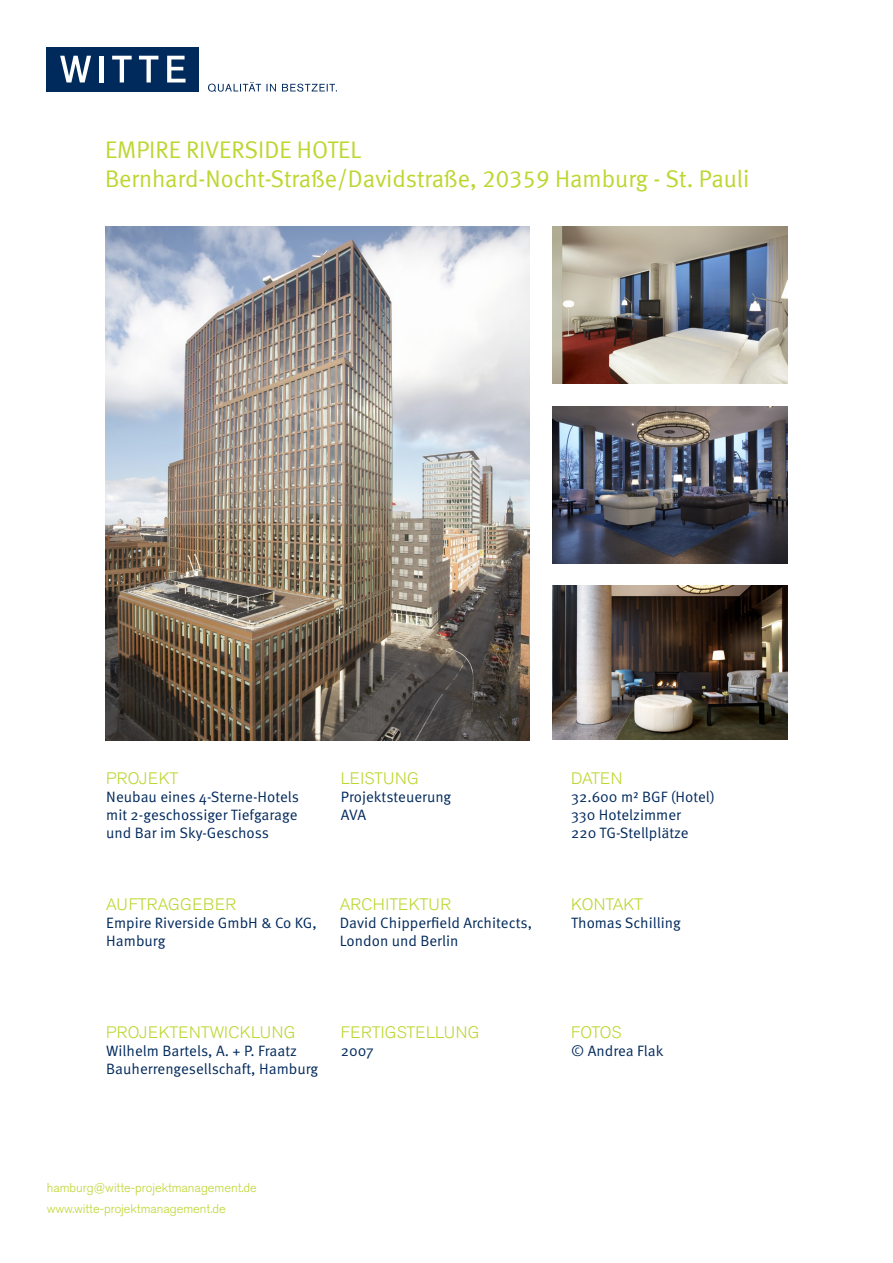
<style>
.page{position:relative;width:893px;height:1263px;background:#fff}
.page>*{position:absolute;margin:0;border:0;box-sizing:border-box;transform-origin:0 0}
.t1{font:24px "Meta Normal LF";color:#bed630}
.t2{font:300 16.5px "Akzidenz Grotesk Pro";letter-spacing:.01em;color:#bed630}
.t3{font:300 16.5px "Akzidenz Grotesk Pro";letter-spacing:-.01em;color:#bed630}
.t4{font:15px/18px "Meta OT";color:#00295c}
.t5{font:300 12.75px "Akzidenz Grotesk Pro";color:#bed630}
</style>
<div class="page">
<img style="left:552px;top:407px;width:236px;height:156px">
<img style="left:552px;top:227px;width:236px;height:156px">
<img style="left:105px;top:227px;width:424px;height:513px">
<img style="left:552px;top:585px;width:236px;height:154px">
<div style="left:47px;top:47px;width:152px;height:44px;background:#00295c"></div>
<hr style="left:99px;top:56px;width:4px;height:26px;background:#fff">
<svg style="left:112px;top:56px;width:20px;height:26px"></svg>
<svg style="left:139px;top:56px;width:19px;height:26px"></svg>
<svg style="left:167px;top:56px;width:19px;height:26px"></svg>
<svg style="left:60px;top:56px;width:31px;height:26px"></svg>
<svg style="left:208px;top:82px;width:129px;height:10px"></svg>
<p class="t1" style="left:105px;top:136px;width:258px">EMPIRE RIVERSIDE HOTEL</p>
<p class="t1" style="left:105px;top:164px;width:646px">Bernhard-Nocht-Straße/Davidstraße, 20359 Hamburg - St. Pauli</p>
<p class="t2" style="left:106px;top:768px;width:74px">PROJEKT</p>
<p class="t4" style="left:106px;top:788px;width:194px;text-align:justify">Neubau eines 4-Sterne-Hotels mit 2-geschossiger Tiefgarage und Bar im Sky-Geschoss</p>
<p class="t2" style="left:106px;top:894px;width:132px">AUFTRAGGEBER</p>
<p class="t4" style="left:106px;top:915px;width:212px">Empire Riverside GmbH &amp; Co KG,<br>Hamburg</p>
<p class="t2" style="left:341px;top:768px;width:80px">LEISTUNG</p>
<p class="t4" style="left:341px;top:788px;width:112px">Projektsteuerung</p>
<p class="t4" style="left:341px;top:806px;width:27px">AVA</p>
<p class="t2" style="left:340px;top:894px;width:113px">ARCHITEKTUR</p>
<p class="t4" style="left:340px;top:915px;width:194px">David Chipperfield Architects,</p>
<p class="t4" style="left:340px;top:933px;width:120px">London und Berlin</p>
<p class="t2" style="left:106px;top:1021px;width:191px">PROJEKTENTWICKLUNG</p>
<p class="t4" style="left:106px;top:1042px;width:213px">Wilhelm Bartels, A. + P. Fraatz<br>Bauherrengesellschaft, Hamburg</p>
<p class="t2" style="left:341px;top:1021px;width:140px">FERTIGSTELLUNG</p>
<p class="t4" style="left:341px;top:1042px;width:34px">2007</p>
<p class="t2" style="left:571px;top:768px;width:53px">DATEN</p>
<p class="t4" style="left:571px;top:788px;width:145px">32.600 m² BGF (Hotel)</p>
<p class="t4" style="left:571px;top:806px;width:111px">330 Hotelzimmer</p>
<p class="t4" style="left:571px;top:824px;width:119px">220 TG-Stellplätze</p>
<p class="t3" style="left:571px;top:894px;width:73px">KONTAKT</p>
<p class="t4" style="left:571px;top:915px;width:111px">Thomas Schilling</p>
<p class="t2" style="left:571px;top:1021px;width:52px">FOTOS</p>
<p class="t4" style="left:571px;top:1042px;width:94px">© Andrea Flak</p>
<p class="t5" style="left:47px;top:1179px;width:212px">hamburg@witte-projektmanagement.de</p>
<p class="t5" style="left:47px;top:1200px;width:180px">www.witte-projektmanagement.de</p>
</div>
